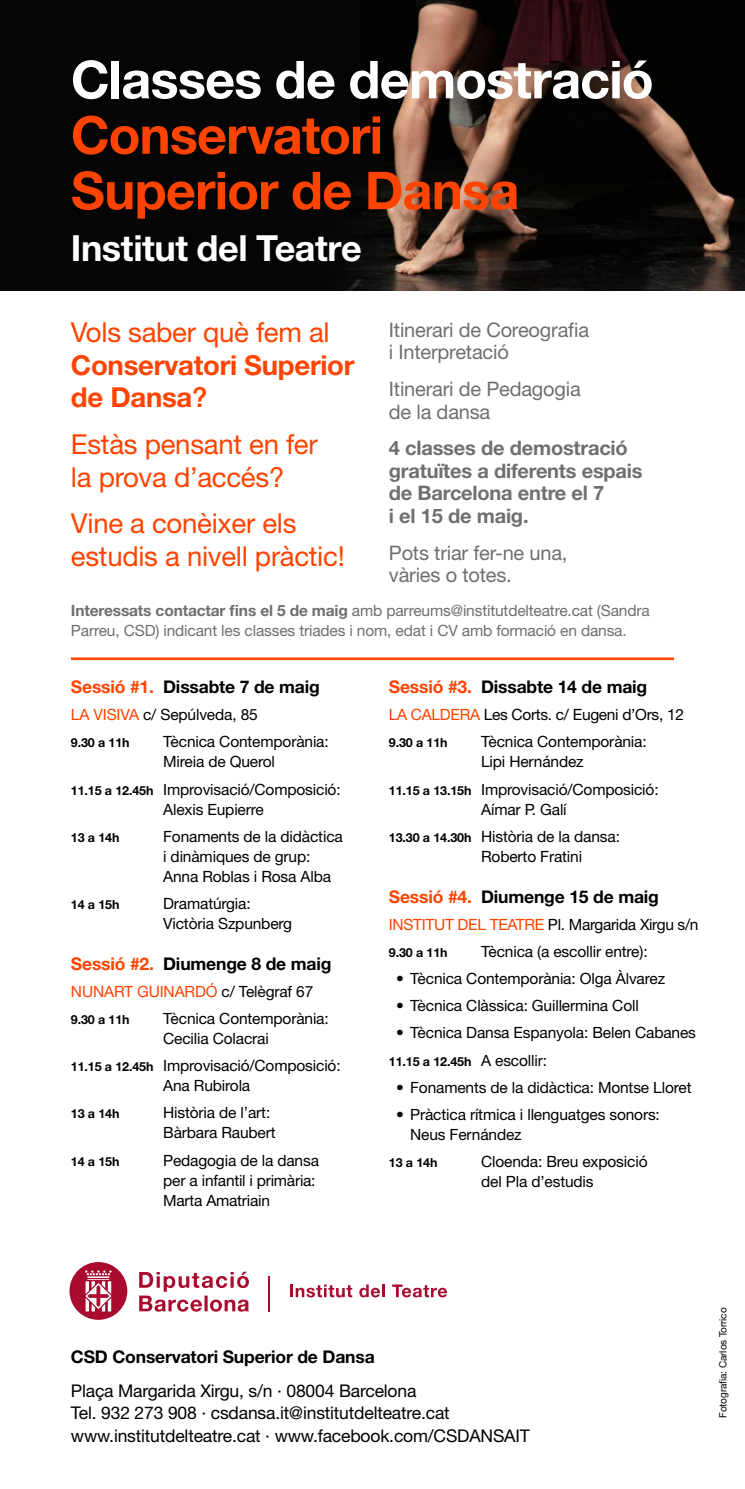
<style>
.page{position:relative;width:745px;height:1489px;background:#fff}
.page>*{position:absolute;margin:0;border:0;box-sizing:border-box;transform-origin:0 0}
.t1{font:700 52.25px/55.5px "Helvetica Neue LT Std";letter-spacing:-.015em;color:#ff4300}
.t2{font:700 52.25px "Helvetica Neue LT Std";letter-spacing:-.015em;color:#fff}
.t3{font:700 36px "Helvetica Neue LT Std";letter-spacing:-.015em;color:#fff}
.t4{font:27.5px/32.5px "Helvetica Neue LT Std";letter-spacing:-.01em;color:#ff4300}
.t5{font:700 27.5px/32.5px "Helvetica Neue LT Std";letter-spacing:-.01em;color:#ff4300}
.t6{font:20px/22.5px "Helvetica Neue LT Std";letter-spacing:-.01em;color:#706f6f}
.t7{font:700 20px/22.5px "Helvetica Neue LT Std";letter-spacing:-.01em;color:#706f6f}
.t8{font:17.5px/22.5px "Helvetica Neue LT Std";letter-spacing:-.01em;color:#000}
.t9{font:700 17.5px "Helvetica Neue LT Std";letter-spacing:-.01em;color:#000}
.t10{font:15.5px/20px "Helvetica Neue LT Std";letter-spacing:-.01em;color:#000}
.t11{font:15.5px/20px "Helvetica Neue LT Std";letter-spacing:-.01em;color:#706f6f}
.t12{font:15.5px "Helvetica Neue LT Std";letter-spacing:-.01em;color:#ff4300}
.t13{font:700 12.5px "Helvetica Neue LT Std";letter-spacing:-.01em;color:#000}
.t14{font:10px "Helvetica Neue LT Std";letter-spacing:-.01em;color:#000}
.s1{font-weight:500}
.s2{font-weight:700}
.s3{color:#ff4300}
.s4{font-weight:700;font-size:12.5px}
.s5{color:#000}
.s6{font-weight:400;font-size:15.5px}
</style>
<div class="page">
<img style="left:0;top:0;width:744px;height:291px">
<hr style="left:268px;top:1275px;width:1px;height:36px;background:#a90a2e">
<svg style="left:139px;top:1271px;width:110px;height:40px"></svg>
<svg style="left:69px;top:1262px;width:58px;height:57px"></svg>
<svg style="left:290px;top:1284px;width:62px;height:13px"></svg>
<svg style="left:359px;top:1284px;width:25px;height:13px"></svg>
<svg style="left:392px;top:1284px;width:55px;height:13px"></svg>
<hr style="left:71px;top:657px;width:602px;height:3px;background:#ff4300">
<h1 class="t2" style="left:71px;top:47px;width:584px">Classes de demostració</h1>
<h1 class="t1" style="left:71px;top:106px;width:449px">Conservatori<br>Superior de Dansa</h1>
<h2 class="t3" style="left:71px;top:225px;width:292px">Institut del Teatre</h2>
<h3 class="t4" style="left:71px;top:316px;width:260px">Vols saber què fem al</h3>
<h3 class="t5" style="left:71px;top:348px;width:285px">Conservatori Superior de Dansa<span class="s1">?</span></h3>
<h3 class="t4" style="left:71px;top:427px;width:248px">Estàs pensant en fer la prova d’accés?</h3>
<h3 class="t4" style="left:71px;top:507px;width:275px">Vine a conèixer els estudis a nivell pràctic!</h3>
<p class="t6" style="left:388px;top:318px;width:202px">Itinerari de Coreografia i Interpretació</p>
<p class="t6" style="left:388px;top:377px;width:193px">Itinerari de Pedagogia de la dansa</p>
<p class="t7" style="left:388px;top:436px;width:255px">4 classes de demostració gratuïtes a diferents espais de Barcelona entre el 7<br>i el 15 de maig.</p>
<p class="t6" style="left:388px;top:541px;width:180px">Pots triar fer-ne una, vàries o totes.</p>
<p class="t11" style="left:71px;top:599px;width:580px"><span class="s2">Interessats contactar fins el 5 de maig</span> amb parreums@institutdelteatre.cat (Sandra<br>Parreu, CSD) indicant les classes triades i nom, edat i CV amb formació en dansa.</p>
<p class="t9" style="left:71px;top:676px;width:250px"><span class="s3">Sessió #1.</span> Dissabte 7 de maig</p>
<p class="t10" style="left:71px;top:704px;width:188px"><span class="s3">LA VISIVA</span> c/ Sepúlveda, 85</p>
<p class="t13" style="left:71px;top:735px;width:60px">9.30 a 11h</p>
<p class="t10" style="left:163px;top:731px;width:167px">Tècnica Contemporània:<br>Mireia de Querol</p>
<p class="t10" style="left:163px;top:778px;width:179px;text-indent:-92px"><span class="s4">11.15 a 12.45h</span> Improvisació/Composició:<br>Alexis Eupierre</p>
<p class="t13" style="left:71px;top:829px;width:50px">13 a 14h</p>
<p class="t10" style="left:163px;top:825px;width:181px">Fonaments de la didàctica i dinàmiques de grup:<br>Anna Roblas i Rosa Alba</p>
<p class="t13" style="left:71px;top:896px;width:50px">14 a 15h</p>
<p class="t10" style="left:163px;top:893px;width:130px">Dramatúrgia:<br>Victòria Szpunberg</p>
<p class="t9" style="left:71px;top:952px;width:262px"><span class="s3">Sessió #2.</span> Diumenge 8 de maig</p>
<p class="t12" style="left:71px;top:982px;width:244px">NUNART GUINARDÓ <span class="s5">c/ Telègraf 67</span></p>
<p class="t13" style="left:71px;top:1011px;width:60px">9.30 a 11h</p>
<p class="t10" style="left:163px;top:1008px;width:167px">Tècnica Contemporània:<br>Cecilia Colacrai</p>
<p class="t10" style="left:71px;top:1055px;width:271px;text-align:center"><span class="s4">11.15 a 12.45h</span> Improvisació/Composició:<br>Ana Rubirola</p>
<p class="t13" style="left:71px;top:1106px;width:50px">13 a 14h</p>
<p class="t10" style="left:163px;top:1102px;width:114px">Història de l’art:<br>Bàrbara Raubert</p>
<p class="t13" style="left:71px;top:1153px;width:50px">14 a 15h</p>
<p class="t10" style="left:163px;top:1149px;width:157px">Pedagogia de la dansa per a infantil i primària:<br>Marta Amatriain</p>
<p class="t9" style="left:388px;top:676px;width:260px"><span class="s3">Sessió #3.</span> Dissabte 14 de maig</p>
<p class="t10" style="left:388px;top:704px;width:296px"><span class="s3">LA CALDERA</span> Les Corts. c/ Eugeni d’Ors, 12</p>
<p class="t13" style="left:388px;top:735px;width:60px">9.30 a 11h</p>
<p class="t10" style="left:481px;top:731px;width:167px">Tècnica Contemporània:<br>Lipi Hernández</p>
<p class="t10" style="left:388px;top:778px;width:271px;text-align:center"><span class="s4">11.15 a 13.15h</span> Improvisació/Composició:<br>Aímar P. Galí</p>
<p class="t10" style="left:481px;top:825px;width:140px;text-indent:-92px"><span class="s4">13.30 a 14.30h</span> Història de la dansa:<br>Roberto Fratini</p>
<p class="t9" style="left:388px;top:885px;width:271px"><span class="s3">Sessió #4.</span> Diumenge 15 de maig</p>
<p class="t10" style="left:388px;top:914px;width:311px"><span class="s3">INSTITUT DEL TEATRE</span> Pl. Margarida Xirgu s/n</p>
<p class="t13" style="left:388px;top:944px;width:60px">9.30 a 11h</p>
<p class="t10" style="left:481px;top:941px;width:168px">Tècnica (a escollir entre):</p>
<p class="t10" style="left:396px;top:968px;width:270px">• Tècnica Contemporània: Olga Àlvarez</p>
<p class="t10" style="left:396px;top:995px;width:244px">• Tècnica Clàssica: Guillermina Coll</p>
<p class="t10" style="left:396px;top:1022px;width:301px">• Tècnica Dansa Espanyola: Belen Cabanes</p>
<p class="t13" style="left:388px;top:1053px;width:160px">11.15 a 12.45h <span class="s6">A escollir:</span></p>
<p class="t10" style="left:396px;top:1076px;width:297px">• Fonaments de la didàctica: Montse Lloret</p>
<p class="t10" style="left:410px;top:1103px;width:251px;text-indent:-14px">• Pràctica rítmica i llenguatges sonors:<br>Neus Fernández</p>
<p class="t13" style="left:388px;top:1154px;width:50px">13 a 14h</p>
<p class="t10" style="left:481px;top:1150px;width:168px">Cloenda: Breu exposició del Pla d’estudis</p>
<p class="t9" style="left:71px;top:1346px;width:305px">CSD Conservatori Superior de Dansa</p>
<p class="t8" style="left:71px;top:1378px;width:460px">Plaça Margarida Xirgu, s/n · 08004 Barcelona<br>Tel. 932 273 908 · csdansa.it@institutdelteatre.cat www.institutdelteatre.cat · www.facebook.com/CSDANSAIT</p>
<p class="t14" style="left:716px;top:1417px;width:112px;rotate:-90deg">Fotografia: Carlos Torrico</p>
</div>
